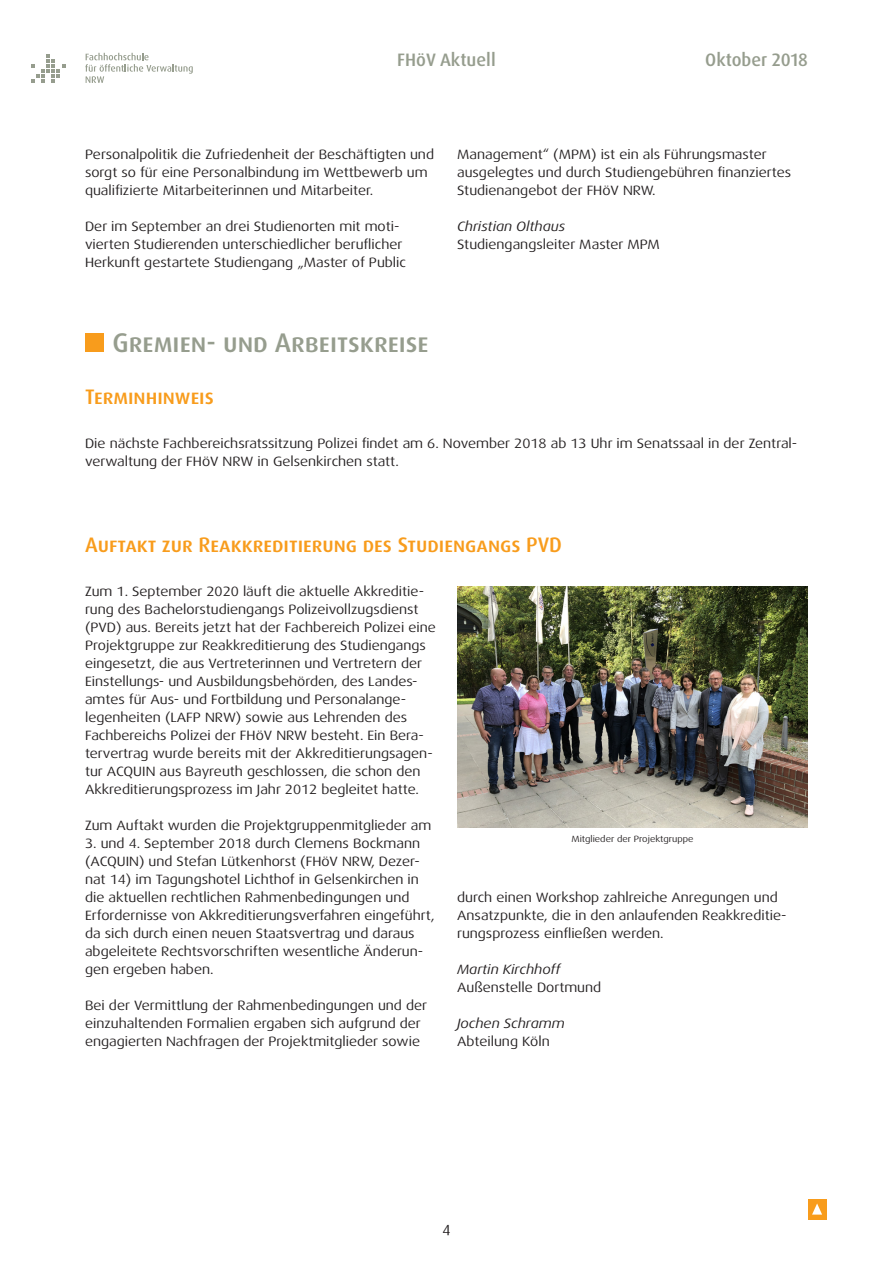
<style>
.page{position:relative;width:893px;height:1263px;background:#fff}
.page>*{position:absolute;margin:0;border:0;box-sizing:border-box;transform-origin:0 0}
.t1{font:500 27px "Dax OT";color:#969d8e}
.t2{font:500 21px "Dax OT";color:#f89c1c}
.t3{font:500 18px "Dax OT";color:#969d8e}
.t4{font:15px "Dax Regular Caps";color:#231f20}
.t5{font:13.5px/18px "Dax Wide";color:#231f20}
.t6{font:italic 13.5px "Dax Wide";color:#231f20}
.t7{font:9px "Dax Wide";color:#231f20}
</style>
<div class="page">
<div style="left:808px;top:1199px;width:18px;height:20px;background:#f89c1c"></div>
<svg style="left:812px;top:1203px;width:10px;height:11px"></svg>
<svg style="left:31px;top:54px;width:34px;height:29px"></svg>
<svg style="left:85px;top:53px;width:108px;height:30px"></svg>
<div style="left:85px;top:333px;width:19px;height:19px;background:#f89c1c"></div>
<img style="left:457px;top:586px;width:351px;height:241px">
<h3 class="t3" style="left:397px;top:49px;width:100px">FHöV Aktuell</h3>
<h3 class="t3" style="left:705px;top:49px;width:104px">Oktober 2018</h3>
<p class="t5" style="left:85px;top:145px;width:350px">Personalpolitik die Zufriedenheit der Beschäftigten und sorgt so für eine Personalbindung im Wettbewerb um qualifizierte Mitarbeiterinnen und Mitarbeiter.</p>
<p class="t5" style="left:85px;top:217px;width:322px">Der im September an drei Studienorten mit moti&shy;vierten Studierenden unterschiedlicher beruflicher<br>Herkunft gestartete Studiengang „Master of Public</p>
<p class="t5" style="left:457px;top:145px;width:335px">Management“ (MPM) ist ein als Führungsmaster ausgelegtes und durch Studiengebühren finanziertes<br>Studienangebot der FHöV NRW.</p>
<p class="t6" style="left:457px;top:219px;width:109px">Christian Olthaus</p>
<p class="t5" style="left:457px;top:235px;width:204px">Studiengangsleiter Master MPM</p>
<h1 class="t1" style="left:113px;top:325px;width:318px">Gremien- und Arbeitskreise</h1>
<h2 class="t2" style="left:85px;top:383px;width:130px">Terminhinweis</h2>
<p class="t5" style="left:85px;top:434px;width:714px">Die nächste Fachbereichsratssitzung Polizei findet am 6. November 2018 ab 13 Uhr im Senatssaal in der Zentral&shy;verwaltung der FHöV NRW in Gelsenkirchen statt.</p>
<h2 class="t2" style="left:85px;top:531px;width:479px">Auftakt zur Reakkreditierung des Studiengangs PVD</h2>
<p class="t5" style="left:85px;top:583px;width:352px">Zum 1. September 2020 läuft die aktuelle Akkreditie&shy;rung des Bachelorstudiengangs Polizeivollzugsdienst (PVD) aus. Bereits jetzt hat der Fachbereich Polizei eine Projektgruppe zur Reakkreditierung des Studiengangs eingesetzt, die aus Vertreterinnen und Vertretern der Einstellungs- und Ausbildungsbehörden, des Landes&shy;amtes für Aus- und Fortbildung und Personalange&shy;legenheiten (LAFP NRW) sowie aus Lehrenden des Fachbereichs Polizei der FHöV NRW besteht. Ein Bera&shy;tervertrag wurde bereits mit der Akkreditierungsagen&shy;tur ACQUIN aus Bayreuth geschlossen, die schon den Akkreditierungsprozess im Jahr 2012 begleitet hatte.</p>
<p class="t5" style="left:85px;top:817px;width:348px">Zum Auftakt wurden die Projektgruppenmitglieder am</p>
<p class="t5" style="left:85px;top:835px;width:351px">3. und 4. September 2018 durch Clemens Bockmann (ACQUIN) und Stefan Lütkenhorst (FHöV NRW, Dezer&shy;nat 14) im Tagungshotel Lichthof in Gelsenkirchen in die aktuellen rechtlichen Rahmenbedingungen und Erfordernisse von Akkreditierungsverfahren eingeführt, da sich durch einen neuen Staatsvertrag und daraus abgeleitete Rechtsvorschriften wesentliche Änderun&shy;gen ergeben haben.</p>
<p class="t5" style="left:85px;top:997px;width:343px">Bei der Vermittlung der Rahmenbedingungen und der einzuhaltenden Formalien ergaben sich aufgrund der engagierten Nachfragen der Projektmitglieder sowie</p>
<p class="t7" style="left:571px;top:834px;width:123px">Mitglieder der Projektgruppe</p>
<p class="t5" style="left:457px;top:888px;width:331px">durch einen Workshop zahlreiche Anregungen und<br>Ansatzpunkte, die in den anlaufenden Reakkreditie&shy;rungsprozess einfließen werden.</p>
<p class="t6" style="left:457px;top:961px;width:105px">Martin Kirchhoff</p>
<p class="t5" style="left:457px;top:978px;width:146px">Außenstelle Dortmund</p>
<p class="t6" style="left:457px;top:1015px;width:109px">Jochen Schramm</p>
<p class="t5" style="left:457px;top:1032px;width:94px">Abteilung Köln</p>
<p class="t4" style="left:442px;top:1219px;width:10px">4</p>
</div>
